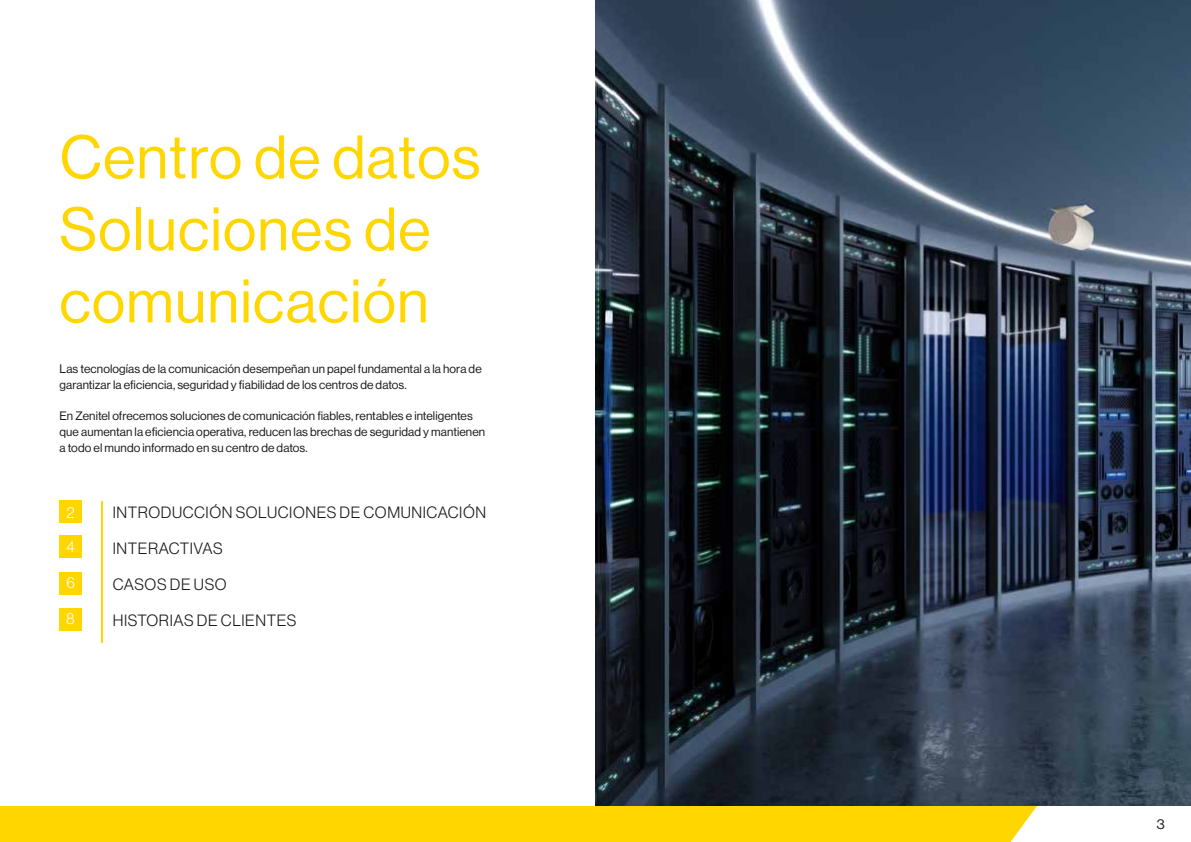
<style>
.page{position:relative;width:1191px;height:842px;background:#fff}
.page>*{position:absolute;margin:0;border:0;box-sizing:border-box;transform-origin:0 0}
.t1{font:60px/72px "N Haas Grotesk DS Pro 55 Rg";letter-spacing:.02em;color:#ffd600}
.t2{font:16px "N Haas Grotesk DS Pro 45 Lt";letter-spacing:.035em;color:#1a1919}
.t3{font:15.6px "N Haas Grotesk DS Pro 45 Lt";color:#fff}
.t4{font:14px "N Haas Grotesk DS Pro 55 Rg";color:#1a1919}
.t5{font:12px/15.8px "N Haas Grotesk DS Pro 55 Rg";letter-spacing:.01em;color:#1a1919}
</style>
<div class="page">
<div style="left:0;top:806px;width:1037px;height:36px;background:#ffd600"></div>
<div style="left:60px;top:501px;width:22px;height:22px;background:#ffd600"></div>
<div style="left:60px;top:536px;width:22px;height:22px;background:#ffd600"></div>
<div style="left:60px;top:572px;width:22px;height:22px;background:#ffd600"></div>
<div style="left:60px;top:608px;width:22px;height:22px;background:#ffd600"></div>
<hr style="left:101px;top:501px;width:2px;height:141px;background:#ffd600">
<img style="left:595px;top:0;width:596px;height:806px">
<h1 class="t1" style="left:60px;top:122px;width:422px">Centro de datos<br>Soluciones de comunicación</h1>
<p class="t5" style="left:60px;top:361px;width:424px">Las tecnologías de la comunicación desempeñan un papel fundamental a la hora de garantizar la eficiencia, seguridad y fiabilidad de los centros de datos.</p>
<p class="t5" style="left:60px;top:408px;width:427px">En Zenitel ofrecemos soluciones de comunicación fiables, rentables e inteligentes que aumentan la eficiencia operativa, reducen las brechas de seguridad y mantienen a todo el mundo informado en su centro de datos.</p>
<p class="t3" style="left:67px;top:503px;width:10px">2</p>
<p class="t3" style="left:66px;top:538px;width:10px">4</p>
<p class="t3" style="left:66px;top:574px;width:10px">6</p>
<p class="t3" style="left:66px;top:610px;width:10px">8</p>
<h2 class="t2" style="left:113px;top:503px;width:375px">INTRODUCCIÓN SOLUCIONES DE COMUNICACIÓN</h2>
<h2 class="t2" style="left:113px;top:539px;width:111px">INTERACTIVAS</h2>
<h2 class="t2" style="left:113px;top:575px;width:115px">CASOS DE USO</h2>
<h2 class="t2" style="left:113px;top:611px;width:185px">HISTORIAS DE CLIENTES</h2>
<p class="t4" style="left:1157px;top:816px;width:9px">3</p>
</div>
